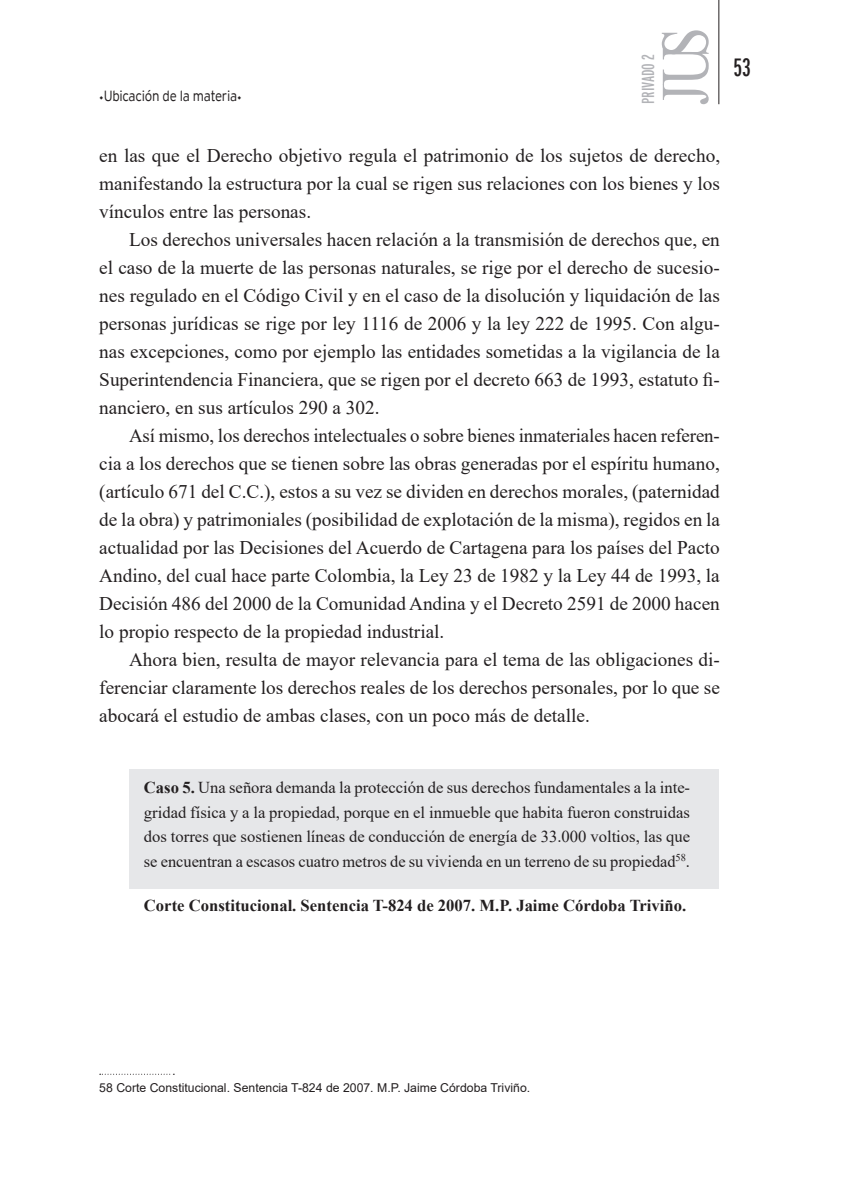
<style>
.page{position:relative;width:844px;height:1191px;background:#fff}
.page>*{position:absolute;margin:0;border:0;box-sizing:border-box;transform-origin:0 0}
.t1{font:extra-condensed 24.85px "Interstate";color:#231f20}
.t2{font:19.25px/28px "Times New Roman";color:#231f20;text-align:justify}
.t3{font:extra-condensed 17.32px "Interstate";color:#b2b3b7}
.t4{font:16.62px/24.5px "Times New Roman";letter-spacing:-.005em;color:#231f20;text-align:justify}
.t5{font:700 16.62px "Times New Roman";color:#231f20}
.t6{font:300 14.7px "Interstate";letter-spacing:-.02em;color:#231f20;scale:.9 1}
.t7{font:12.25px "Arial";color:#231f20}
.s1{font-weight:700}
</style>
<div class="page">
<svg style="left:661px;top:30px;width:47px;height:74px"></svg>
<hr style="left:718px;top:0;width:1px;height:104px;background:#231f20">
<div style="left:130px;top:769px;width:588px;height:119px;background:#e6e7e9"></div>
<svg style="left:100px;top:1073px;width:74px;height:1px"></svg>
<p class="t6" style="left:104px;top:88px;width:150px">Ubicación de la materia</p>
<p class="t3" style="left:638px;top:104px;width:52px;rotate:-90deg">PRIVADO 2</p>
<p class="t1" style="left:733px;top:54px;width:19px">53</p>
<p class="t2" style="left:99px;top:141px;width:622px">en las que el Derecho objetivo regula el patrimonio de los sujetos de derecho, manifestando la estructura por la cual se rigen sus relaciones con los bienes y los vínculos entre las personas.</p>
<p class="t2" style="left:99px;top:225px;width:622px;text-indent:30px">Los derechos universales hacen relación a la transmisión de derechos que, en el caso de la muerte de las personas naturales, se rige por el derecho de sucesio&shy;nes regulado en el Código Civil y en el caso de la disolución y liquidación de las personas jurídicas se rige por ley 1116 de 2006 y la ley 222 de 1995. Con algu&shy;nas excepciones, como por ejemplo las entidades sometidas a la vigilancia de la Superintendencia Financiera, que se rigen por el decreto 663 de 1993, estatuto fi&shy;nanciero, en sus artículos 290 a 302.</p>
<p class="t2" style="left:99px;top:421px;width:622px;text-indent:30px">Así mismo, los derechos intelectuales o sobre bienes inmateriales hacen referen&shy;cia a los derechos que se tienen sobre las obras generadas por el espíritu humano, (artículo 671 del C.C.), estos a su vez se dividen en derechos morales, (paternidad de la obra) y patrimoniales (posibilidad de explotación de la misma), regidos en la actualidad por las Decisiones del Acuerdo de Cartagena para los países del Pacto Andino, del cual hace parte Colombia, la Ley 23 de 1982 y la Ley 44 de 1993, la Decisión 486 del 2000 de la Comunidad Andina y el Decreto 2591 de 2000 hacen lo propio respecto de la propiedad industrial.</p>
<p class="t2" style="left:99px;top:645px;width:622px;text-indent:30px">Ahora bien, resulta de mayor relevancia para el tema de las obligaciones di&shy;ferenciar claramente los derechos reales de los derechos personales, por lo que se abocará el estudio de ambas clases, con un poco más de detalle.</p>
<p class="t4" style="left:144px;top:775px;width:547px"><span class="s1">Caso 5.</span> Una señora demanda la protección de sus derechos fundamentales a la inte&shy;gridad física y a la propiedad, porque en el inmueble que habita fueron construidas dos torres que sostienen líneas de conducción de energía de 33.000 voltios, las que se encuentran a escasos cuatro metros de su vivienda en un terreno de su propiedad<sup>58</sup>.</p>
<p class="t5" style="left:144px;top:893px;width:543px">Corte Constitucional. Sentencia T-824 de 2007. M.P. Jaime Córdoba Triviño.</p>
<p class="t7" style="left:99px;top:1079px;width:432px">58 Corte Constitucional. Sentencia T-824 de 2007. M.P. Jaime Córdoba Triviño.</p>
</div>
